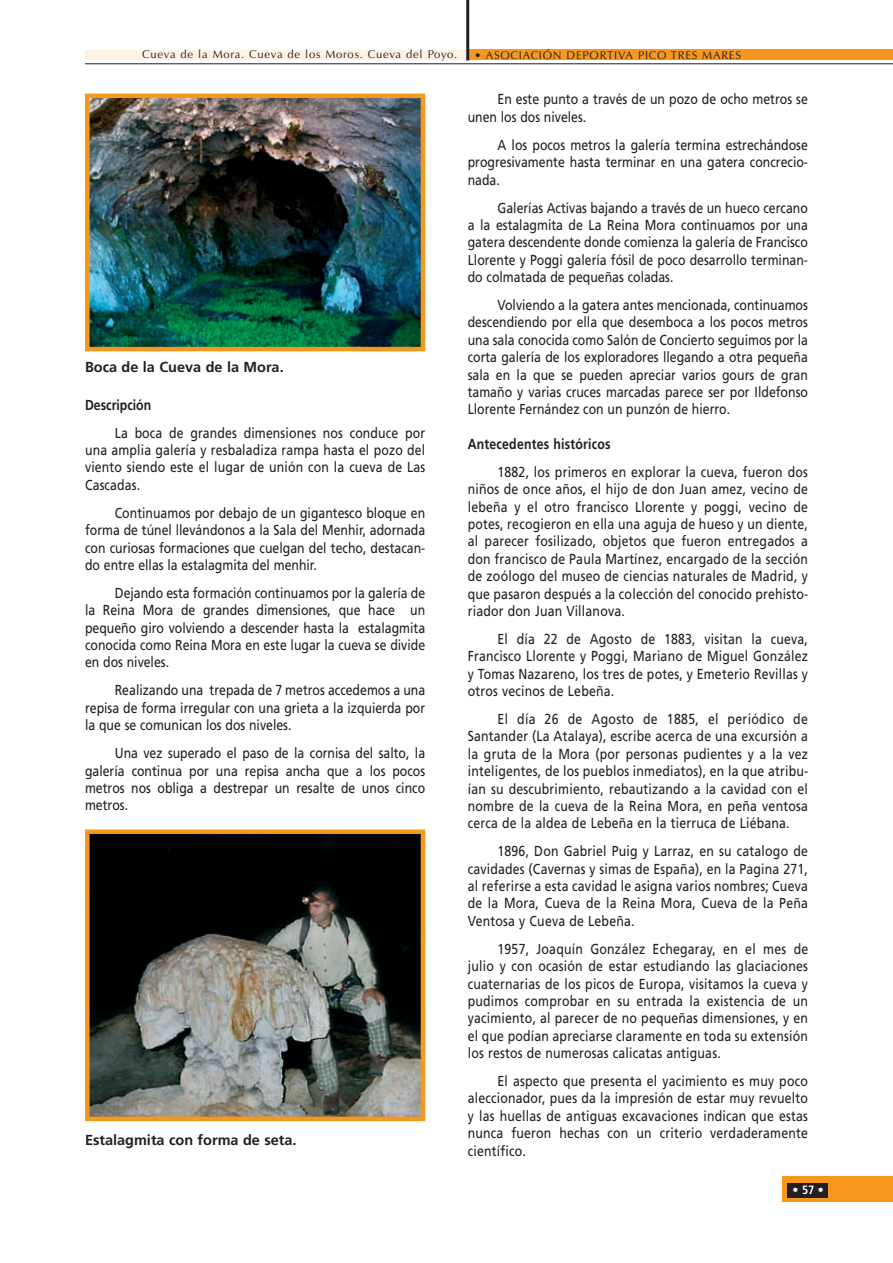
<style>
.page{position:relative;width:893px;height:1263px;background:#fff}
.page>*{position:absolute;margin:0;border:0;box-sizing:border-box;transform-origin:0 0}
.t1{font:14.4px/17.4px "Frutiger";color:#231f20;text-align:justify;scale:.85 1}
.t2{font:700 14.4px "Frutiger";color:#231f20}
.t3{font:700 14.4px "Frutiger";color:#231f20;scale:.85 1}
.t4{font:700 condensed 12px "Frutiger";color:#fff}
.t5{font:11.25px "Optima";letter-spacing:.065em;color:#231f20}
</style>
<div class="page">
<div style="left:85px;top:51px;width:383px;height:9px;background:#fef3e3"></div>
<div style="left:782px;top:1177px;width:111px;height:25px;background:#f7971d"></div>
<div style="left:788px;top:1183px;width:40px;height:14px;background:#231f20"></div>
<hr style="left:85px;top:64px;width:808px;height:1px;background:#231f20">
<div style="left:468px;top:50px;width:425px;height:10px;background:#f7971d"></div>
<hr style="left:466px;top:0;width:3px;height:60px;background:#231f20">
<img style="left:90px;top:99px;width:330px;height:247px">
<div style="left:85px;top:94px;width:340px;height:257px;border:4px solid #f7971d"></div>
<img style="left:90px;top:834px;width:330px;height:282px">
<div style="left:85px;top:829px;width:340px;height:292px;border:4px solid #f7971d"></div>
<p class="t5" style="left:142px;top:50px;width:317px">Cueva de la Mora. Cueva de los Moros. Cueva del Poyo.</p>
<p class="t5" style="left:474px;top:51px;width:268px">• ASOCIACIÓN DEPORTIVA PICO TRES MARES</p>
<p class="t2" style="left:85px;top:361px;width:200px">Boca de la Cueva de la Mora.</p>
<p class="t3" style="left:85px;top:399px;width:79px">Descripción</p>
<p class="t1" style="left:85px;top:425px;width:402px;text-indent:30px">La boca de grandes dimensiones nos conduce por una amplia galería y resbaladiza rampa hasta el pozo del viento siendo este el lugar de unión con la cueva de Las Cascadas.</p>
<p class="t1" style="left:85px;top:505px;width:402px;text-indent:30px">Continuamos por debajo de un gigantesco bloque en forma de túnel llevándonos a la Sala del Menhir, adornada con curiosas formaciones que cuelgan del techo, destacan&shy;do entre ellas la estalagmita del menhir.</p>
<p class="t1" style="left:85px;top:585px;width:402px;text-indent:30px">Dejando esta formación continuamos por la galería de la Reina Mora de grandes dimensiones, que hace un pequeño giro volviendo a descender hasta la estalagmita conocida como Reina Mora en este lugar la cueva se divide en dos niveles.</p>
<p class="t1" style="left:85px;top:683px;width:402px;text-indent:30px">Realizando una trepada de 7 metros accedemos a una repisa de forma irregular con una grieta a la izquierda por la que se comunican los dos niveles.</p>
<p class="t1" style="left:85px;top:746px;width:402px;text-indent:30px">Una vez superado el paso de la cornisa del salto, la galería continua por una repisa ancha que a los pocos metros nos obliga a destrepar un resalte de unos cinco metros.</p>
<p class="t2" style="left:85px;top:1134px;width:213px">Estalagmita con forma de seta.</p>
<p class="t1" style="left:468px;top:92px;width:402px;text-indent:30px">En este punto a través de un pozo de ocho metros se unen los dos niveles.</p>
<p class="t1" style="left:468px;top:137px;width:402px;text-indent:30px">A los pocos metros la galería termina estrechándose progresivamente hasta terminar en una gatera concrecio&shy;nada.</p>
<p class="t1" style="left:468px;top:200px;width:402px;text-indent:30px">Galerías Activas bajando a través de un hueco cercano a la estalagmita de La Reina Mora continuamos por una gatera descendente donde comienza la galería de Francisco Llorente y Poggi galería fósil de poco desarrollo terminan&shy;do colmatada de pequeñas coladas.</p>
<p class="t1" style="left:468px;top:297px;width:402px;text-indent:30px">Volviendo a la gatera antes mencionada, continuamos descendiendo por ella que desemboca a los pocos metros una sala conocida como Salón de Concierto seguimos por la corta galería de los exploradores llegando a otra pequeña sala en la que se pueden apreciar varios gours de gran tamaño y varias cruces marcadas parece ser por Ildefonso Llorente Fernández con un punzón de hierro.</p>
<p class="t3" style="left:468px;top:438px;width:170px">Antecedentes históricos</p>
<p class="t1" style="left:468px;top:464px;width:402px;text-indent:30px">1882, los primeros en explorar la cueva, fueron dos niños de once años, el hijo de don Juan amez, vecino de lebeña y el otro francisco Llorente y poggi, vecino de potes, recogieron en ella una aguja de hueso y un diente, al parecer fosilizado, objetos que fueron entregados a don francisco de Paula Martínez, encargado de la sección de zoólogo del museo de ciencias naturales de Madrid, y que pasaron después a la colección del conocido prehisto&shy;riador don Juan Villanova.</p>
<p class="t1" style="left:468px;top:631px;width:402px;text-indent:30px">El día 22 de Agosto de 1883, visitan la cueva, Francisco Llorente y Poggi, Mariano de Miguel González y Tomas Nazareno, los tres de potes, y Emeterio Revillas y otros vecinos de Lebeña.</p>
<p class="t1" style="left:468px;top:711px;width:402px;text-indent:30px">El día 26 de Agosto de 1885, el periódico de Santander (La Atalaya), escribe acerca de una excursión a la gruta de la Mora (por personas pudientes y a la vez inteligentes, de los pueblos inmediatos), en la que atribu&shy;ían su descubrimiento, rebautizando a la cavidad con el nombre de la cueva de la Reina Mora, en peña ventosa cerca de la aldea de Lebeña en la tierruca de Liébana.</p>
<p class="t1" style="left:468px;top:844px;width:402px;text-indent:30px">1896, Don Gabriel Puig y Larraz, en su catalogo de cavidades (Cavernas y simas de España), en la Pagina 271, al referirse a esta cavidad le asigna varios nombres; Cueva de la Mora, Cueva de la Reina Mora, Cueva de la Peña Ventosa y Cueva de Lebeña.</p>
<p class="t1" style="left:468px;top:941px;width:402px;text-indent:30px">1957, Joaquín González Echegaray, en el mes de julio y con ocasión de estar estudiando las glaciaciones cuaternarias de los picos de Europa, visitamos la cueva y pudimos comprobar en su entrada la existencia de un yacimiento, al parecer de no pequeñas dimensiones, y en el que podían apreciarse claramente en toda su extensión los restos de numerosas calicatas antiguas.</p>
<p class="t1" style="left:468px;top:1073px;width:402px;text-indent:30px">El aspecto que presenta el yacimiento es muy poco aleccionador, pues da la impresión de estar muy revuelto y las huellas de antiguas excavaciones indican que estas nunca fueron hechas con un criterio verdaderamente científico.</p>
<p class="t4" style="left:793px;top:1185px;width:33px">• 57 •</p>
</div>
